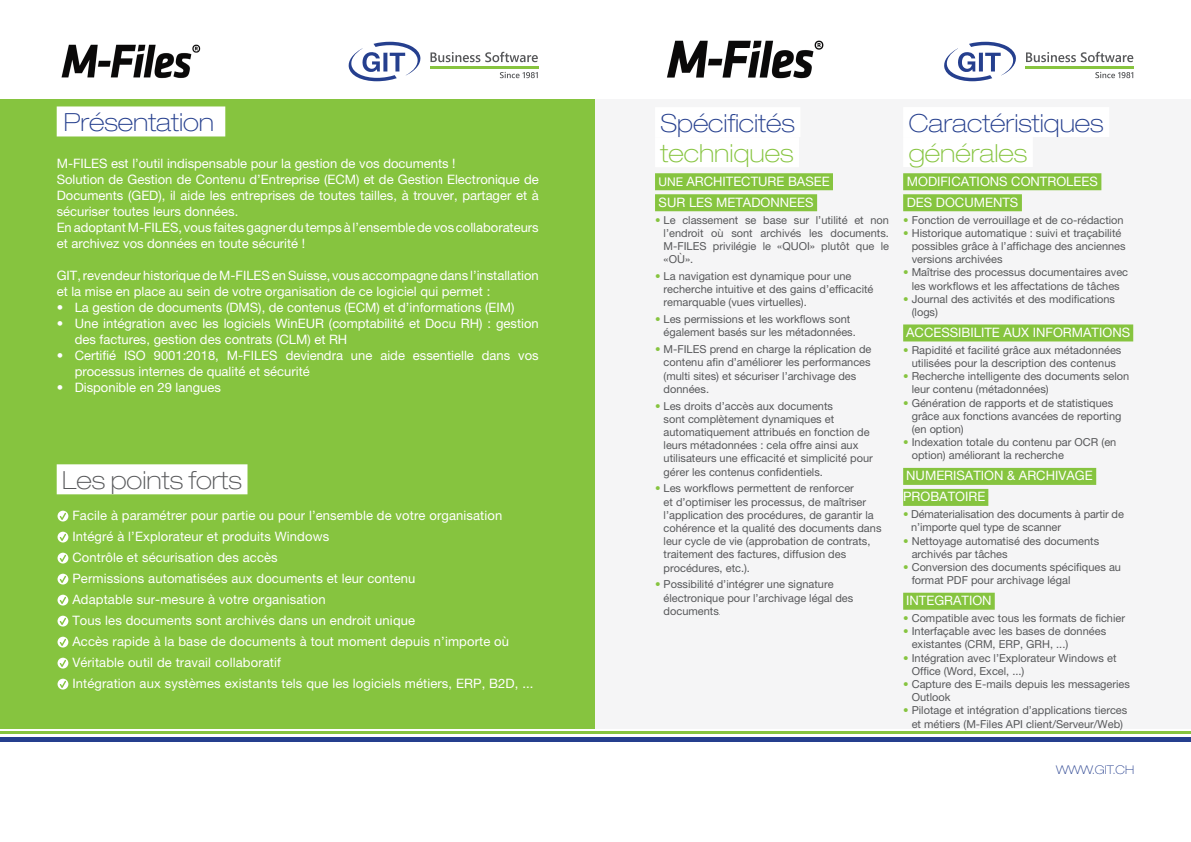
<style>
.page{position:relative;width:1191px;height:842px;background:#fff}
.page>*{position:absolute;margin:0;border:0;box-sizing:border-box;transform-origin:0 0}
.t1{font:100 expanded 25px "Helvetica Neue LT Pro";color:#253f8e}
.t2{font:100 expanded 25px "Helvetica Neue LT Pro";color:#86c43f}
.t3{font:100 expanded 25px "Helvetica Neue LT Pro";color:#57585a}
.t4{font:13px/16px "Helvetica Neue LT Pro";color:#fff}
.t5{font:100 expanded 12px "Helvetica Neue LT Pro";color:#253f8e}
.t6{font:11px/13.2px "Helvetica Neue LT Pro";color:#57585a}
.s1{font-size:12px}
.s2{color:#86c43f}
.s3{font-weight:100;font-stretch:expanded;font-size:9px}
.s4{font-weight:100;font-stretch:expanded;color:#86c43f}
</style>
<div class="page">
<div style="left:0;top:99px;width:595px;height:630px;background:#86c43f"></div>
<div style="left:595px;top:99px;width:596px;height:630px;background:#f5f5f6"></div>
<div style="left:57px;top:106px;width:168px;height:30px;background:#fff"></div>
<div style="left:655px;top:107px;width:145px;height:30px;background:#fff"></div>
<div style="left:655px;top:137px;width:144px;height:30px;background:#fff"></div>
<div style="left:655px;top:173px;width:178px;height:17px;background:#86c43f"></div>
<div style="left:655px;top:194px;width:162px;height:17px;background:#86c43f"></div>
<div style="left:903px;top:173px;width:198px;height:17px;background:#86c43f"></div>
<div style="left:903px;top:194px;width:119px;height:17px;background:#86c43f"></div>
<div style="left:903px;top:324px;width:230px;height:17px;background:#86c43f"></div>
<div style="left:903px;top:468px;width:193px;height:17px;background:#86c43f"></div>
<div style="left:903px;top:489px;width:85px;height:17px;background:#86c43f"></div>
<div style="left:903px;top:593px;width:91px;height:17px;background:#86c43f"></div>
<div style="left:57px;top:464px;width:190px;height:30px;background:#fff"></div>
<svg style="left:58px;top:511px;width:10px;height:10px"></svg>
<svg style="left:58px;top:532px;width:10px;height:10px"></svg>
<svg style="left:58px;top:553px;width:10px;height:10px"></svg>
<svg style="left:58px;top:574px;width:10px;height:10px"></svg>
<svg style="left:58px;top:595px;width:10px;height:10px"></svg>
<svg style="left:58px;top:616px;width:10px;height:10px"></svg>
<svg style="left:58px;top:637px;width:10px;height:10px"></svg>
<svg style="left:58px;top:658px;width:10px;height:10px"></svg>
<svg style="left:58px;top:679px;width:10px;height:10px"></svg>
<hr style="left:0;top:731px;width:1191px;height:3px;background:#86c43f">
<hr style="left:0;top:737px;width:1191px;height:4px;background:#253f8e">
<img style="left:61px;top:44px;width:140px;height:35px">
<img style="left:667px;top:40px;width:157px;height:39px">
<svg style="left:1095px;top:72px;width:38px;height:6px"></svg>
<hr style="left:1025px;top:66px;width:109px;height:3px;background:#87c43f">
<svg style="left:1026px;top:52px;width:107px;height:10px"></svg>
<svg style="left:944px;top:42px;width:72px;height:39px"></svg>
<svg style="left:500px;top:72px;width:38px;height:6px"></svg>
<hr style="left:430px;top:66px;width:108px;height:3px;background:#87c43f">
<svg style="left:430px;top:52px;width:108px;height:10px"></svg>
<svg style="left:348px;top:42px;width:73px;height:39px"></svg>
<div style="left:903px;top:107px;width:206px;height:30px;background:#fff"></div>
<div style="left:903px;top:137px;width:129px;height:30px;background:#fff"></div>
<p class="t1" style="left:64px;top:108px;width:152px">Présentation</p>
<p class="t1" style="left:660px;top:108px;width:136px">Spécificités</p>
<p class="t2" style="left:660px;top:138px;width:134px">techniques</p>
<p class="t4" style="left:658px;top:173px;width:173px"><span class="s1">UNE</span> ARCHITECTURE BASEE</p>
<p class="t4" style="left:658px;top:194px;width:156px">SUR LES METADONNEES</p>
<p class="t6" style="left:663px;top:213px;width:227px;text-align:justify;text-indent:-9px"><span class="s2">•</span> Le classement se base sur l’utilité et non l’endroit où sont archivés les documents.<br>M-FILES privilégie le «QUOI» plutôt que le «OÙ».</p>
<p class="t6" style="left:663px;top:269px;width:211px;text-indent:-9px"><span class="s2">•</span> La navigation est dynamique pour une recherche intuitive et des gains d’efficacité remarquable (vues virtuelles).</p>
<p class="t6" style="left:663px;top:312px;width:194px;text-indent:-9px"><span class="s2">•</span> Les permissions et les workflows sont également basés sur les métadonnées.</p>
<p class="t6" style="left:663px;top:342px;width:209px;text-indent:-9px"><span class="s2">•</span> M-FILES prend en charge la réplication de contenu afin d’améliorer les performances (multi sites) et sécuriser l’archivage des données.</p>
<p class="t6" style="left:663px;top:399px;width:211px;text-indent:-9px"><span class="s2">•</span> Les droits d’accès aux documents<br>sont complètement dynamiques et automatiquement attribués en fonction de leurs métadonnées : cela offre ainsi aux utilisateurs une efficacité et simplicité pour gérer les contenus confidentiels.</p>
<p class="t6" style="left:663px;top:482px;width:219px;text-indent:-9px"><span class="s2">•</span> Les workflows permettent de renforcer<br>et d’optimiser les processus, de maîtriser l’application des procédures, de garantir la cohérence et la qualité des documents dans leur cycle de vie (approbation de contrats, traitement des factures, diffusion des procédures, etc.).</p>
<p class="t6" style="left:663px;top:578px;width:191px;text-indent:-9px"><span class="s2">•</span> Possibilité d’intégrer une signature électronique pour l’archivage légal des documents<span class="s3">.</span></p>
<p class="t4" style="left:57px;top:155px;width:400px">M-FILES est l’outil indispensable pour la gestion de vos documents !</p>
<p class="t4" style="left:57px;top:171px;width:483px;text-align:justify">Solution de Gestion de Contenu d’Entreprise (ECM) et de Gestion Electronique de Documents (GED), il aide les entreprises de toutes tailles, à trouver, partager et à sécuriser toutes leurs données.</p>
<p class="t4" style="left:57px;top:219px;width:483px">En adoptant M-FILES, vous faites gagner du temps à l’ensemble de vos collaborateurs et archivez vos données en toute sécurité !</p>
<p class="t4" style="left:57px;top:267px;width:483px">GIT, revendeur historique de M-FILES en Suisse, vous accompagne dans l’installation et la mise en place au sein de votre organisation de ce logiciel qui permet :</p>
<p class="t4" style="left:57px;top:299px;width:459px">• La gestion de documents (DMS), de contenus (ECM) et d’informations (EIM)</p>
<p class="t4" style="left:75px;top:315px;width:465px;text-indent:-18px">• Une intégration avec les logiciels WinEUR (comptabilité et Docu RH) : gestion des factures, gestion des contrats (CLM) et RH</p>
<p class="t4" style="left:75px;top:347px;width:465px;text-indent:-18px">• Certifié ISO 9001:2018, M-FILES deviendra une aide essentielle dans vos processus internes de qualité et sécurité</p>
<p class="t4" style="left:57px;top:379px;width:166px">• Disponible en 29 langues</p>
<p class="t3" style="left:62px;top:466px;width:181px">Les points forts</p>
<p class="t4" style="left:72px;top:507px;width:431px">Facile à paramétrer pour partie ou pour l’ensemble de votre organisation</p>
<p class="t4" style="left:72px;top:528px;width:258px">Intégré à l’Explorateur et produits Windows</p>
<p class="t4" style="left:72px;top:549px;width:207px">Contrôle et sécurisation des accès</p>
<p class="t4" style="left:72px;top:570px;width:345px">Permissions automatisées aux documents et leur contenu</p>
<p class="t4" style="left:72px;top:591px;width:255px">Adaptable sur-mesure à votre organisation</p>
<p class="t4" style="left:72px;top:612px;width:344px">Tous les documents sont archivés dans un endroit unique</p>
<p class="t4" style="left:72px;top:633px;width:438px">Accès rapide à la base de documents à tout moment depuis n’importe où</p>
<p class="t4" style="left:72px;top:654px;width:210px">Véritable outil de travail collaboratif</p>
<p class="t4" style="left:72px;top:675px;width:463px">Intégration aux systèmes existants tels que les logiciels métiers, ERP, B2D, ...</p>
<p class="t1" style="left:908px;top:108px;width:196px">Caractéristiques</p>
<p class="t2" style="left:908px;top:138px;width:120px">générales</p>
<p class="t4" style="left:906px;top:173px;width:192px">MODIFICATIONS CONTROLEES</p>
<p class="t4" style="left:906px;top:194px;width:113px">DES DOCUMENTS</p>
<p class="t6" style="left:903px;top:213px;width:222px"><span class="s2">•</span> Fonction de verrouillage et de co-rédaction</p>
<p class="t6" style="left:911px;top:226px;width:215px;text-indent:-9px"><span class="s2">•</span> Historique automatique : suivi et traçabilité possibles grâce à l’affichage des anciennes versions archivées</p>
<p class="t6" style="left:903px;top:266px;width:226px;text-align:center"><span class="s2">•</span> Maîtrise des processus documentaires avec les workflows et les affectations de tâches</p>
<p class="t6" style="left:911px;top:292px;width:205px;text-indent:-9px"><span class="s2">•</span> Journal des activités et des modifications (logs)</p>
<p class="t4" style="left:906px;top:324px;width:225px">ACCESSIBILITE AUX INFORMATIONS</p>
<p class="t6" style="left:903px;top:343px;width:220px;text-align:center"><span class="s4">•</span> Rapidité et facilité grâce aux métadonnées utilisées pour la description des contenus</p>
<p class="t6" style="left:911px;top:369px;width:219px;text-indent:-9px"><span class="s2">•</span> Recherche intelligente des documents selon leur contenu (métadonnées)</p>
<p class="t6" style="left:911px;top:396px;width:211px;text-indent:-9px"><span class="s2">•</span> Génération de rapports et de statistiques grâce aux fonctions avancées de reporting (en option)</p>
<p class="t6" style="left:911px;top:435px;width:206px;text-indent:-9px"><span class="s2">•</span> Indexation totale du contenu par OCR (en option) améliorant la recherche</p>
<p class="t4" style="left:903px;top:465px;width:191px;line-height:21px">NUMERISATION &amp; ARCHIVAGE<br>PROBATOIRE</p>
<p class="t6" style="left:911px;top:507px;width:214px;text-indent:-8px"><span class="s4">•</span> Dématerialisation des documents à partir de n’importe quel type de scanner</p>
<p class="t6" style="left:911px;top:534px;width:189px;text-indent:-9px"><span class="s2">•</span> Nettoyage automatisé des documents archivés par tâches</p>
<p class="t6" style="left:911px;top:560px;width:211px;text-indent:-9px"><span class="s2">•</span> Conversion des documents spécifiques au format PDF pour archivage légal</p>
<p class="t4" style="left:906px;top:592px;width:87px">INTEGRATION</p>
<p class="t6" style="left:903px;top:611px;width:223px"><span class="s2">•</span> Compatible avec tous les formats de fichier</p>
<p class="t6" style="left:911px;top:624px;width:196px;text-indent:-9px"><span class="s2">•</span> Interfaçable avec les bases de données existantes (CRM, ERP, GRH, ...)</p>
<p class="t6" style="left:911px;top:651px;width:206px;text-indent:-9px"><span class="s2">•</span> Intégration avec l’Explorateur Windows et<br>Office (Word, Excel, ...)</p>
<p class="t6" style="left:911px;top:677px;width:220px;text-indent:-9px"><span class="s2">•</span> Capture des E-mails depuis les messageries<br>Outlook</p>
<p class="t6" style="left:903px;top:704px;width:226px;text-align:center"><span class="s2">•</span> Pilotage et intégration d’applications tierces et métiers (M-Files API client/Serveur/Web)</p>
<p class="t5" style="left:1056px;top:763px;width:79px">WWW.GIT.CH</p>
</div>
